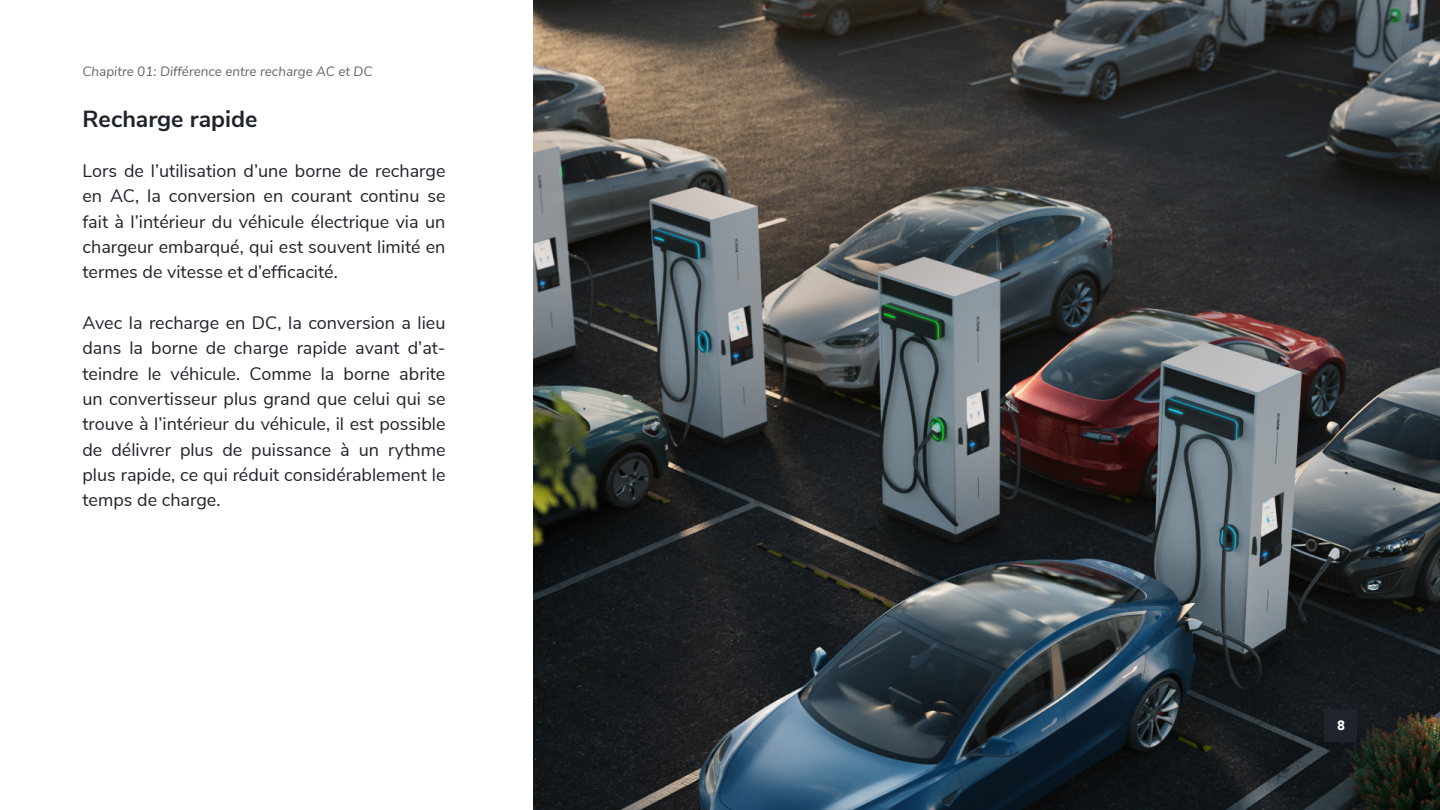
<style>
.page{position:relative;width:1440px;height:810px;background:#fff}
.page>*{position:absolute;margin:0;border:0;box-sizing:border-box;transform-origin:0 0}
.t1{font:700 23.25px "Nunito Sans";color:#1f242c}
.t2{font:18px/25.3px "Nunito Sans";color:#1f242c;text-align:justify}
.t3{font:italic 13.5px "Nunito Sans";color:#65666b}
.t4{font:900 13.5px "Avenir";color:#fff}
</style>
<div class="page">
<img style="left:534px;top:0;width:906px;height:810px">
<div style="left:1324px;top:709px;width:34px;height:33px;background:#1f242c"></div>
<p class="t3" style="left:82px;top:61px;width:292px">Chapitre 01: Différence entre recharge AC et DC</p>
<p class="t1" style="left:82px;top:101px;width:177px">Recharge rapide</p>
<p class="t2" style="left:82px;top:157px;width:365px">Lors de l’utilisation d’une borne de recharge en AC, la conversion en courant continu se fait à l’intérieur du véhicule électrique via un chargeur embarqué, qui est souvent limité en termes de vitesse et d’efficacité.</p>
<p class="t2" style="left:82px;top:309px;width:365px">Avec la recharge en DC, la conversion a lieu dans la borne de charge rapide avant d’at&shy;teindre le véhicule. Comme la borne abrite un convertisseur plus grand que celui qui se trouve à l’intérieur du véhicule, il est possible de délivrer plus de puissance à un rythme plus rapide, ce qui réduit considérablement le temps de charge.</p>
<p class="t4" style="left:1337px;top:713px;width:9px">8</p>
</div>
